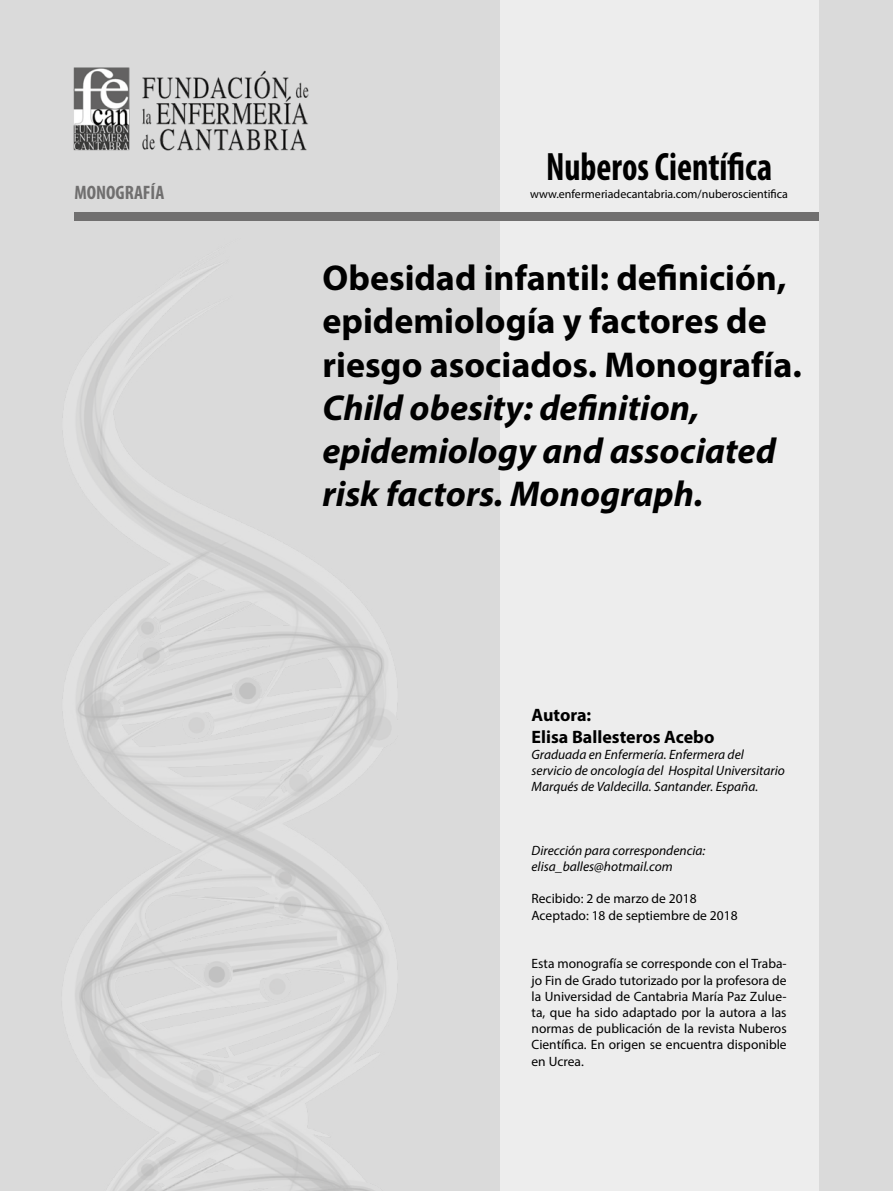
<style>
.page{position:relative;width:893px;height:1191px;background:#dadada}
.page>*{position:absolute;margin:0;border:0;box-sizing:border-box;transform-origin:0 0}
.t1{font:700 condensed 39.75px "Myriad Pro";color:#000;scale:.9 1}
.t2{font:700 36px/43.2px "Myriad Pro";color:#000}
.t3{font:italic 700 36px/43.2px "Myriad Pro";color:#000}
.t4{font:700 condensed 19.5px "Myriad Pro";color:#706f6f}
.t5{font:700 18px/21.6px "Myriad Pro";color:#000}
.t6{font:13.5px/16.2px "Myriad Pro";color:#000}
.t7{font:italic 13.5px/16.2px "Myriad Pro";color:#000}
.t8{font:12px "Myriad Pro";color:#000}
</style>
<div class="page">
<div style="left:500px;top:0;width:319px;height:1191px;background:#ededed"></div>
<div style="left:74px;top:213px;width:745px;height:8px;background:#706f6f"></div>
<img style="left:73px;top:67px;width:236px;height:84px">
<img style="left:78px;top:266px;width:306px;height:925px">
<h3 class="t4" style="left:74px;top:180px;width:91px">MONOGRAFÍA</h3>
<h1 class="t1" style="left:546px;top:142px;width:253px">Nuberos Científica</h1>
<p class="t8" style="left:530px;top:187px;width:259px">www.enfermeriadecantabria.com/nuberoscientifica</p>
<h2 class="t2" style="left:322px;top:255px;width:481px">Obesidad infantil: definición, epidemiología y factores de riesgo asociados. Monografía.</h2>
<h2 class="t3" style="left:322px;top:385px;width:455px">Child obesity: definition, epidemiology and associated risk factors. Monograph.</h2>
<h3 class="t5" style="left:531px;top:703px;width:184px">Autora:<br>Elisa Ballesteros Acebo</h3>
<p class="t7" style="left:531px;top:746px;width:255px">Graduada en Enfermería. Enfermera del servicio de oncología del Hospital Universitario<br>Marqués de Valdecilla. Santander. España.</p>
<p class="t7" style="left:531px;top:842px;width:175px">Dirección para correspondencia: elisa_balles@hotmail.com</p>
<p class="t6" style="left:531px;top:890px;width:208px">Recibido: 2 de marzo de 2018<br>Aceptado: 18 de septiembre de 2018</p>
<p class="t6" style="left:531px;top:955px;width:257px;text-align:justify">Esta monografía se corresponde con el Traba&shy;jo Fin de Grado tutorizado por la profesora de la Universidad de Cantabria María Paz Zulue&shy;ta, que ha sido adaptado por la autora a las normas de publicación de la revista Nuberos Científica. En origen se encuentra disponible en Ucrea.</p>
</div>
